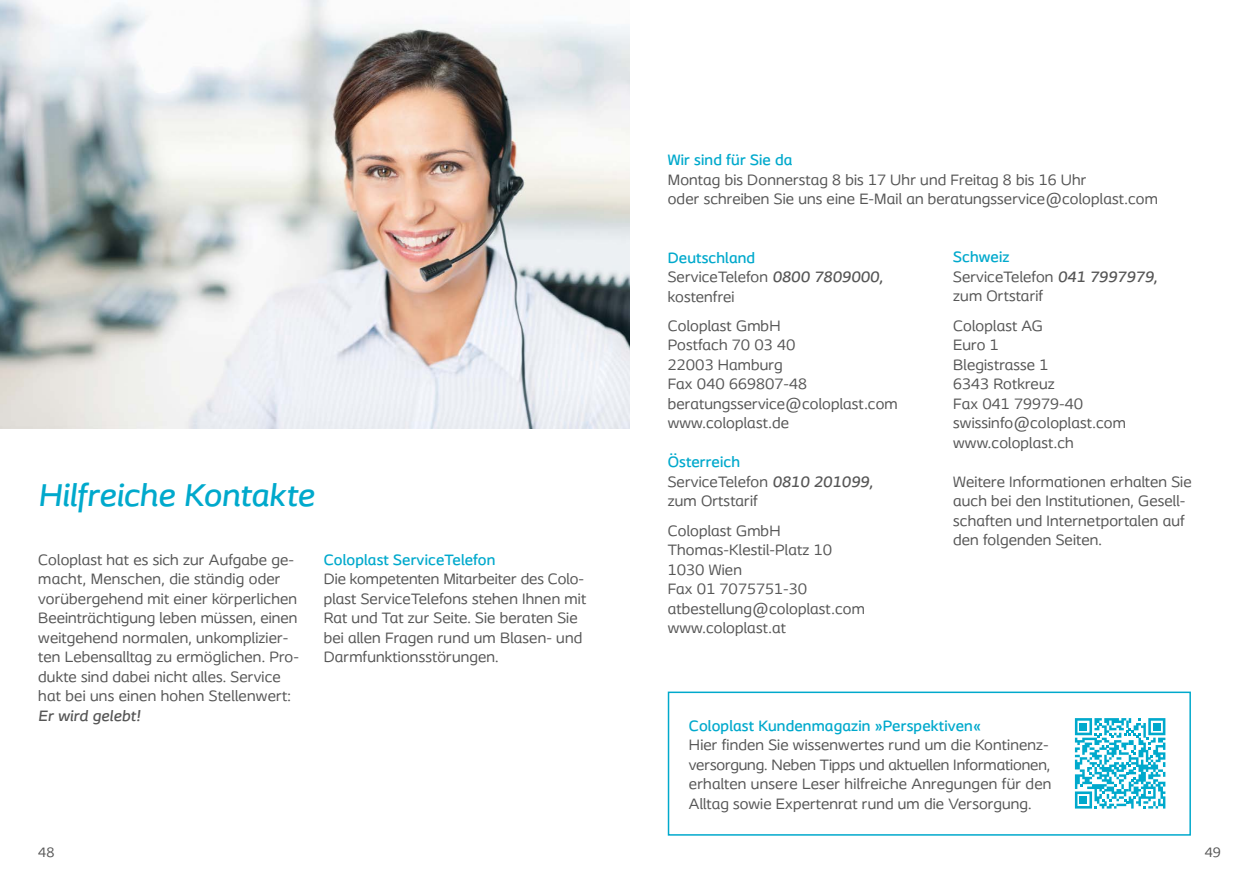
<style>
.page{position:relative;width:1259px;height:893px;background:#fff}
.page>*{position:absolute;margin:0;border:0;box-sizing:border-box;transform-origin:0 0}
.t1{font:italic 500 33px "Coloplast";letter-spacing:-.005em;color:#00a9cc}
.t2{font:15.75px/19.5px "Coloplast";letter-spacing:.01em;color:#565656}
.t3{font:500 15.75px "Coloplast";letter-spacing:.01em;color:#00a9cc}
.t4{font:italic 500 15.75px "Coloplast";letter-spacing:.01em;color:#565656}
.t5{font:14.25px "Coloplast";color:#565656}
.s1{font-weight:500;color:#00a9cc}
.s2{font-weight:500;font-style:italic}
</style>
<div class="page">
<img style="left:0;top:0;width:629px;height:428px">
<svg style="left:1075px;top:718px;width:90px;height:91px"></svg>
<div style="left:1079px;top:723px;width:8px;height:7px;background:#00a9cc"></div>
<div style="left:1153px;top:723px;width:7px;height:7px;background:#00a9cc"></div>
<div style="left:1079px;top:796px;width:8px;height:8px;background:#00a9cc"></div>
<div style="left:668px;top:692px;width:523px;height:144px;border:2px solid #00a9cc"></div>
<h1 class="t1" style="left:38px;top:475px;width:278px">Hilfreiche Kontakte</h1>
<p class="t2" style="left:38px;top:550px;width:262px">Coloplast hat es sich zur Aufgabe ge&shy;macht, Menschen, die ständig oder vorübergehend mit einer körperlichen Beeinträchtigung leben müssen, einen weitgehend normalen, unkomplizier&shy;ten Lebensalltag zu ermöglichen. Pro&shy;dukte sind dabei nicht alles. Service hat bei uns einen hohen Stellenwert:</p>
<p class="t4" style="left:38px;top:706px;width:104px">Er wird gelebt!</p>
<p class="t3" style="left:324px;top:550px;width:173px">Coloplast ServiceTelefon</p>
<p class="t2" style="left:324px;top:569px;width:264px">Die kompetenten Mitarbeiter des Colo&shy;plast ServiceTelefons stehen Ihnen mit Rat und Tat zur Seite. Sie beraten Sie bei allen Fragen rund um Blasen- und Darmfunktionsstörungen.</p>
<p class="t3" style="left:668px;top:150px;width:126px">Wir sind für Sie da</p>
<p class="t2" style="left:668px;top:169px;width:491px">Montag bis Donnerstag 8 bis 17 Uhr und Freitag 8 bis 16 Uhr<br>oder schreiben Sie uns eine E-Mail an beratungsservice@coloplast.com</p>
<p class="t2" style="left:668px;top:247px;width:217px"><span class="s1">Deutschland<br></span>ServiceTelefon <span class="s2">0800 7809000, </span>kostenfrei</p>
<p class="t2" style="left:668px;top:316px;width:231px">Coloplast GmbH<br>Postfach 70 03 40<br>22003 Hamburg<br>Fax 040 669807-48 beratungsservice@coloplast.com www.coloplast.de</p>
<p class="t2" style="left:668px;top:452px;width:207px"><span class="s1">Österreich<br></span>ServiceTelefon <span class="s2">0810 201099, </span>zum Ortstarif</p>
<p class="t2" style="left:668px;top:520px;width:198px">Coloplast GmbH<br>Thomas-Klestil-Platz 10<br>1030 Wien<br>Fax 01 7075751-30 atbestellung@coloplast.com www.coloplast.at</p>
<p class="t2" style="left:953px;top:247px;width:206px"><span class="s1">Schweiz<br></span>ServiceTelefon <span class="s2">041 7997979, </span>zum Ortstarif</p>
<p class="t2" style="left:953px;top:316px;width:174px">Coloplast AG<br>Euro 1<br>Blegistrasse 1<br>6343 Rotkreuz<br>Fax 041 79979-40 swissinfo@coloplast.com www.coloplast.ch</p>
<p class="t2" style="left:953px;top:472px;width:240px">Weitere Informationen erhalten Sie auch bei den Institutionen, Gesell&shy;schaften und Internetportalen auf den folgenden Seiten.</p>
<p class="t3" style="left:689px;top:716px;width:293px">Coloplast Kundenmagazin »Perspektiven«</p>
<p class="t2" style="left:689px;top:735px;width:364px">Hier finden Sie wissenwertes rund um die Kontinenz&shy;versorgung. Neben Tipps und aktuellen Informationen, erhalten unsere Leser hilfreiche Anregungen für den Alltag sowie Expertenrat rund um die Versorgung.</p>
<p class="t5" style="left:38px;top:844px;width:18px">48</p>
<p class="t5" style="left:1204px;top:844px;width:17px">49</p>
</div>
